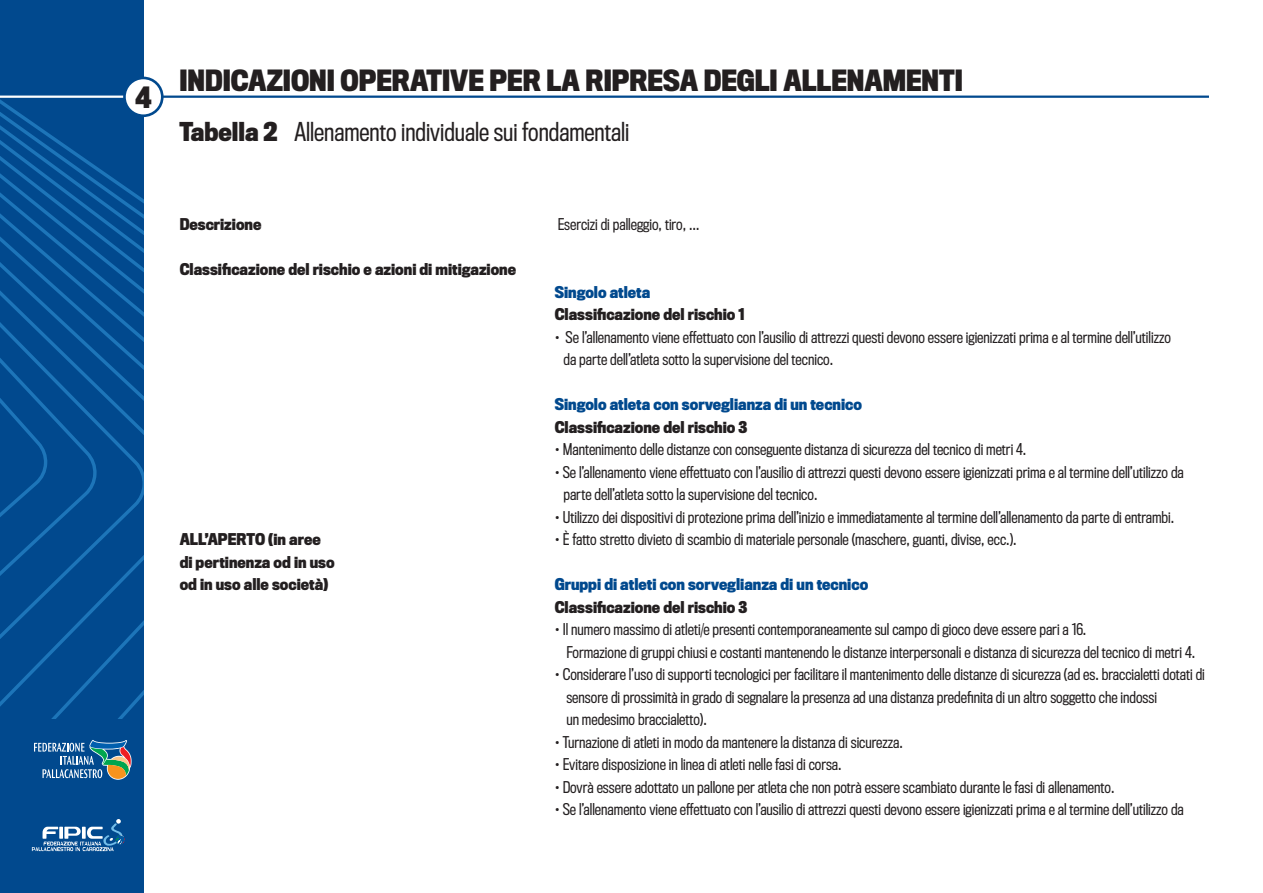
<style>
.page{position:relative;width:1263px;height:893px;background:#fff}
.page>*{position:absolute;margin:0;border:0;box-sizing:border-box;transform-origin:0 0}
.t1{font:700 27px "Titling Gothic FB Cond";color:#231f20}
.t2{font:24px "Titling Gothic FB Cond";color:#231f20}
.t3{font:15px/22.5px "Titling Gothic FB Cond";color:#231f20}
.t4{font:700 15px/22.5px "Titling Gothic FB Cond";color:#231f20}
.t5{font:700 15px "Titling Gothic FB Cond";color:#01498e}
.s1{font-weight:700}
</style>
<div class="page">
<div style="left:0;top:0;width:144px;height:893px;background:#01498e"></div>
<svg style="left:97px;top:95px;width:47px;height:624px"></svg>
<svg style="left:48px;top:95px;width:49px;height:624px"></svg>
<svg style="left:0;top:95px;width:48px;height:612px"></svg>
<hr style="left:143px;top:96px;width:1066px;height:2px;background:#01498e">
<hr style="left:0;top:96px;width:144px;height:2px;background:#fff">
<div style="left:124px;top:78px;width:38px;height:38px;background:#fff;border-radius:50%"></div>
<div style="left:123px;top:77px;width:41px;height:40px;border:3px solid #01498e;border-radius:50%"></div>
<svg style="left:34px;top:740px;width:98px;height:40px"></svg>
<svg style="left:32px;top:819px;width:93px;height:32px"></svg>
<h1 class="t1" style="left:135px;top:82px;width:18px">4</h1>
<h1 class="t1" style="left:179px;top:65px;width:785px">INDICAZIONI OPERATIVE PER LA RIPRESA DEGLI ALLENAMENTI</h1>
<h2 class="t2" style="left:179px;top:118px;width:451px"><span class="s1">Tabella 2</span> Allenamento individuale sui fondamentali</h2>
<p class="t4" style="left:180px;top:213px;width:83px">Descrizione</p>
<p class="t3" style="left:558px;top:213px;width:143px">Esercizi di palleggio, tiro, …</p>
<p class="t4" style="left:180px;top:258px;width:338px">Classificazione del rischio e azioni di mitigazione</p>
<p class="t5" style="left:555px;top:283px;width:97px">Singolo atleta</p>
<p class="t4" style="left:555px;top:303px;width:191px">Classificazione del rischio 1</p>
<p class="t3" style="left:563px;top:326px;width:609px;text-indent:-9px">• Se l’allenamento viene effettuato con l’ausilio di attrezzi questi devono essere igienizzati prima e al termine dell’utilizzo da parte dell’atleta sotto la supervisione del tecnico.</p>
<p class="t5" style="left:555px;top:396px;width:309px">Singolo atleta con sorveglianza di un tecnico</p>
<p class="t4" style="left:555px;top:416px;width:194px">Classificazione del rischio 3</p>
<p class="t3" style="left:555px;top:438px;width:473px">• Mantenimento delle distanze con conseguente distanza di sicurezza del tecnico di metri 4.</p>
<p class="t3" style="left:563px;top:461px;width:622px;text-indent:-9px">• Se l’allenamento viene effettuato con l’ausilio di attrezzi questi devono essere igienizzati prima e al termine dell’utilizzo da parte dell’atleta sotto la supervisione del tecnico.</p>
<p class="t3" style="left:555px;top:506px;width:621px">• Utilizzo dei dispositivi di protezione prima dell’inizio e immediatamente al termine dell’allenamento da parte di entrambi.</p>
<p class="t4" style="left:180px;top:528px;width:143px">ALL’APERTO (in aree</p>
<p class="t3" style="left:555px;top:528px;width:463px">• È fatto stretto divieto di scambio di materiale personale (maschere, guanti, divise, ecc.).</p>
<p class="t4" style="left:180px;top:551px;width:156px">di pertinenza od in uso od in uso alle società)</p>
<p class="t5" style="left:555px;top:576px;width:315px">Gruppi di atleti con sorveglianza di un tecnico</p>
<p class="t4" style="left:555px;top:596px;width:194px">Classificazione del rischio 3</p>
<p class="t3" style="left:566px;top:618px;width:630px;text-indent:-12px">• Il numero massimo di atleti/e presenti contemporaneamente sul campo di gioco deve essere pari a 16.<br>Formazione di gruppi chiusi e costanti mantenendo le distanze interpersonali e distanza di sicurezza del tecnico di metri 4.</p>
<p class="t3" style="left:566px;top:663px;width:640px;text-indent:-12px">• Considerare l’uso di supporti tecnologici per facilitare il mantenimento delle distanze di sicurezza (ad es. braccialetti dotati di sensore di prossimità in grado di segnalare la presenza ad una distanza predefinita di un altro soggetto che indossi<br>un medesimo braccialetto).</p>
<p class="t3" style="left:555px;top:731px;width:350px">• Turnazione di atleti in modo da mantenere la distanza di sicurezza.</p>
<p class="t3" style="left:555px;top:753px;width:288px">• Evitare disposizione in linea di atleti nelle fasi di corsa.</p>
<p class="t3" style="left:555px;top:776px;width:561px">• Dovrà essere adottato un pallone per atleta che non potrà essere scambiato durante le fasi di allenamento.</p>
<p class="t3" style="left:555px;top:798px;width:631px">• Se l’allenamento viene effettuato con l’ausilio di attrezzi questi devono essere igienizzati prima e al termine dell’utilizzo da</p>
</div>
